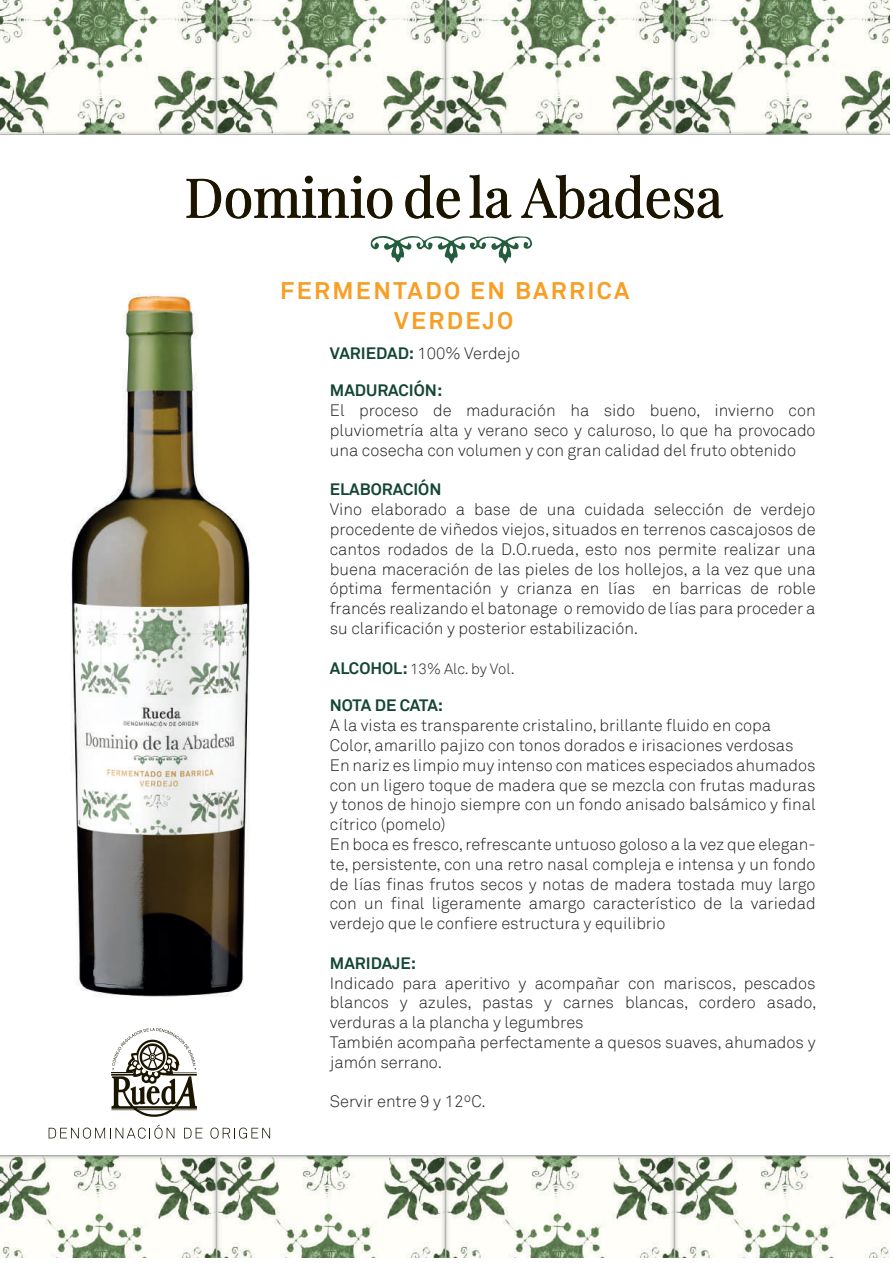
<style>
.page{position:relative;width:893px;height:1263px;background:#fff}
.page>*{position:absolute;margin:0;border:0;box-sizing:border-box;transform-origin:0 0}
.t1{font:700 24px/30px "Akkurat";letter-spacing:.1em;color:#f89e24;text-align:center}
.t2{font:300 16.5px/19.8px "Akkurat";color:#231f20;text-align:justify}
.t3{font:700 16.5px "Akkurat";color:#144634}
.t4{font:700 16.5px "Akkurat";letter-spacing:-.025em;color:#144634}
.t5{font:300 15px "Akkurat";letter-spacing:-.005em;color:#231f20}
.s1{font-weight:700;color:#144634}
.s2{font-weight:700;font-size:16.5px;color:#144634}
</style>
<div class="page">
<img style="left:0;top:1156px;width:890px;height:102px">
<img style="left:0;top:0;width:890px;height:135px">
<img style="left:70px;top:294px;width:180px;height:703px">
<svg style="left:186px;top:175px;width:207px;height:44px"></svg>
<svg style="left:405px;top:174px;width:55px;height:45px"></svg>
<svg style="left:469px;top:174px;width:43px;height:45px"></svg>
<svg style="left:521px;top:174px;width:203px;height:45px"></svg>
<svg style="left:371px;top:236px;width:161px;height:28px"></svg>
<svg style="left:111px;top:1028px;width:86px;height:89px"></svg>
<svg style="left:49px;top:1125px;width:125px;height:13px"></svg>
<svg style="left:184px;top:1128px;width:18px;height:10px"></svg>
<svg style="left:210px;top:1127px;width:60px;height:11px"></svg>
<h1 class="t1" style="left:280px;top:276px;width:351px">FERMENTADO EN BARRICA<br>VERDEJO</h1>
<p class="t2" style="left:330px;top:343px;width:192px"><span class="s1">VARIEDAD:</span> 100% Verdejo</p>
<p class="t3" style="left:330px;top:380px;width:114px">MADURACIÓN:</p>
<p class="t2" style="left:330px;top:401px;width:487px">El proceso de maduración ha sido bueno, invierno con pluviometría alta y verano seco y caluroso, lo que ha provocado una cosecha con volumen y con gran calidad del fruto obtenido</p>
<p class="t3" style="left:330px;top:479px;width:113px">ELABORACIÓN</p>
<p class="t2" style="left:330px;top:500px;width:487px">Vino elaborado a base de una cuidada selección de verdejo procedente de viñedos viejos, situados en terrenos cascajosos de cantos rodados de la D.O.rueda, esto nos permite realizar una buena maceración de las pieles de los hollejos, a la vez que una óptima fermentación y crianza en lías en barricas de roble francés realizando el batonage o removido de lías para proceder a su clarificación y posterior estabilización.</p>
<p class="t5" style="left:330px;top:659px;width:186px"><span class="s2">ALCOHOL:</span> 13% Alc. by Vol.</p>
<p class="t4" style="left:330px;top:695px;width:115px">NOTA DE CATA:</p>
<p class="t2" style="left:330px;top:716px;width:487px;text-align:left">A la vista es transparente cristalino, brillante fluido en copa Color, amarillo pajizo con tonos dorados e irisaciones verdosas En nariz es limpio muy intenso con matices especiados ahumados con un ligero toque de madera que se mezcla con frutas maduras y tonos de hinojo siempre con un fondo anisado balsámico y final cítrico (pomelo)<br>En boca es fresco, refrescante untuoso goloso a la vez que elegan&shy;te, persistente, con una retro nasal compleja e intensa y un fondo de lías finas frutos secos y notas de madera tostada muy largo con un final ligeramente amargo característico de la variedad verdejo que le confiere estructura y equilibrio</p>
<p class="t3" style="left:330px;top:952px;width:88px">MARIDAJE:</p>
<p class="t2" style="left:330px;top:973px;width:488px;text-align:left">Indicado para aperitivo y acompañar con mariscos, pescados blancos y azules, pastas y carnes blancas, cordero asado, verduras a la plancha y legumbres<br>También acompaña perfectamente a quesos suaves, ahumados y jamón serrano.</p>
<p class="t2" style="left:330px;top:1092px;width:158px">Servir entre 9 y 12ºC.</p>
</div>
